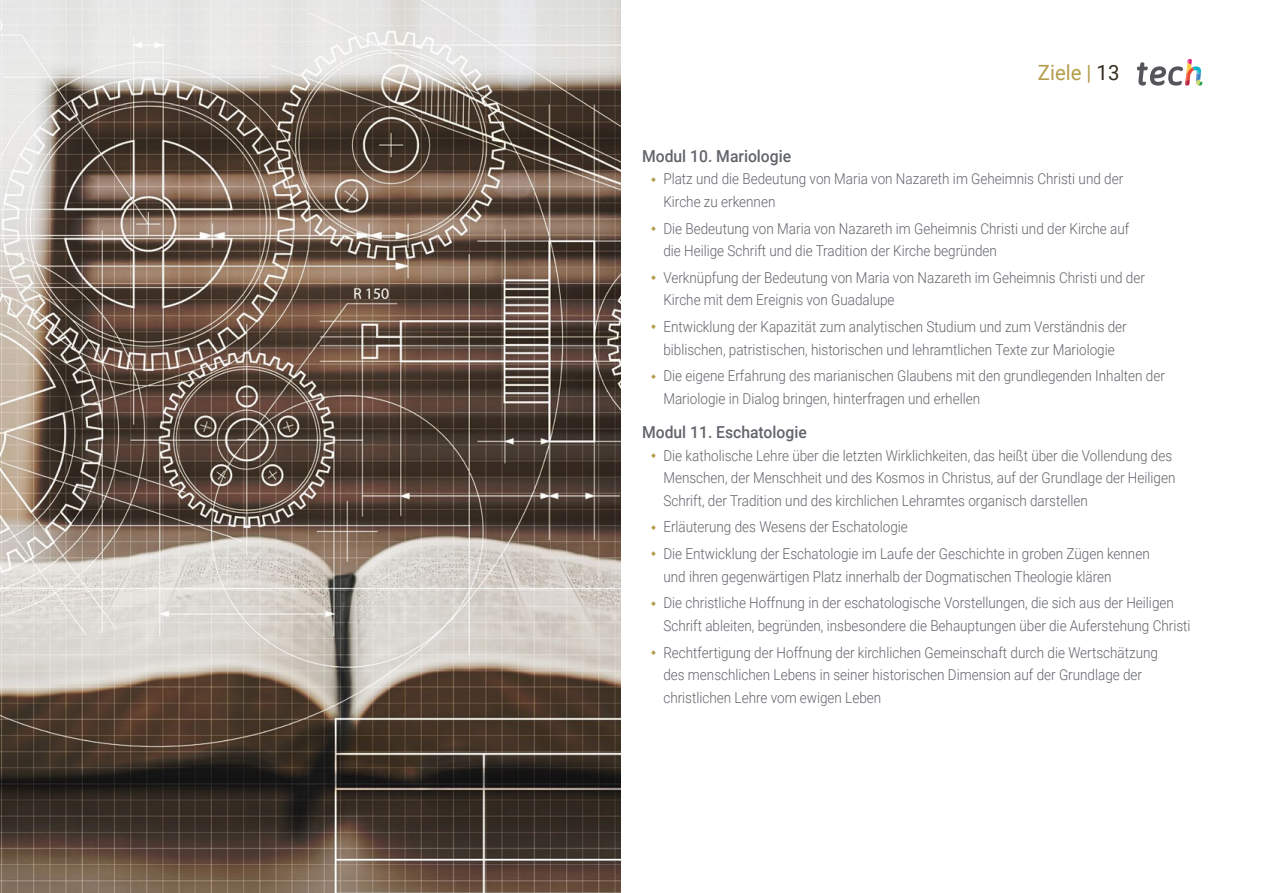
<style>
.page{position:relative;width:1263px;height:893px;background:#fff}
.page>*{position:absolute;margin:0;border:0;box-sizing:border-box;transform-origin:0 0}
.t1{font:21px "Roboto";color:#b49c4b}
.t2{font:500 16.5px "Roboto";color:#61646a;scale:.95 1}
.t3{font:300 15px/22.5px "Roboto";color:#61646a;scale:.9 1}
.s1{color:#312e20}
</style>
<div class="page">
<svg style="left:1137px;top:59px;width:65px;height:27px"></svg>
<img style="left:0;top:0;width:621px;height:893px">
<h1 class="t1" style="left:1038px;top:57px;width:83px">Ziele | <span class="s1">13</span></h1>
<p class="t2" style="left:642px;top:145px;width:158px">Modul 10. Mariologie</p>
<p class="t3" style="left:663px;top:167px;width:512px">Platz und die Bedeutung von Maria von Nazareth im Geheimnis Christi und der<br>Kirche zu erkennen</p>
<p class="t3" style="left:663px;top:217px;width:519px">Die Bedeutung von Maria von Nazareth im Geheimnis Christi und der Kirche auf die Heilige Schrift und die Tradition der Kirche begründen</p>
<p class="t3" style="left:663px;top:266px;width:536px">Verknüpfung der Bedeutung von Maria von Nazareth im Geheimnis Christi und der<br>Kirche mit dem Ereignis von Guadalupe</p>
<p class="t3" style="left:663px;top:315px;width:516px">Entwicklung der Kapazität zum analytischen Studium und zum Verständnis der biblischen, patristischen, historischen und lehramtlichen Texte zur Mariologie</p>
<p class="t3" style="left:663px;top:364px;width:559px">Die eigene Erfahrung des marianischen Glaubens mit den grundlegenden Inhalten der<br>Mariologie in Dialog bringen, hinterfragen und erhellen</p>
<p class="t2" style="left:642px;top:421px;width:175px">Modul 11. Eschatologie</p>
<p class="t3" style="left:663px;top:443px;width:570px">Die katholische Lehre über die letzten Wirklichkeiten, das heißt über die Vollendung des<br>Menschen, der Menschheit und des Kosmos in Christus, auf der Grundlage der Heiligen<br>Schrift, der Tradition und des kirchlichen Lehramtes organisch darstellen</p>
<p class="t3" style="left:663px;top:513px;width:542px;line-height:26.7px">Erläuterung des Wesens der Eschatologie<br>Die Entwicklung der Eschatologie im Laufe der Geschichte in groben Zügen kennen</p>
<p class="t3" style="left:663px;top:562px;width:569px;line-height:26.7px">und ihren gegenwärtigen Platz innerhalb der Dogmatischen Theologie klären<br>Die christliche Hoffnung in der eschatologische Vorstellungen, die sich aus der Heiligen</p>
<p class="t3" style="left:663px;top:612px;width:587px;line-height:26.7px">Schrift ableiten, begründen, insbesondere die Behauptungen über die Auferstehung Christi<br>Rechtfertigung der Hoffnung der kirchlichen Gemeinschaft durch die Wertschätzung</p>
<p class="t3" style="left:663px;top:663px;width:533px">des menschlichen Lebens in seiner historischen Dimension auf der Grundlage der christlichen Lehre vom ewigen Leben</p>
</div>
